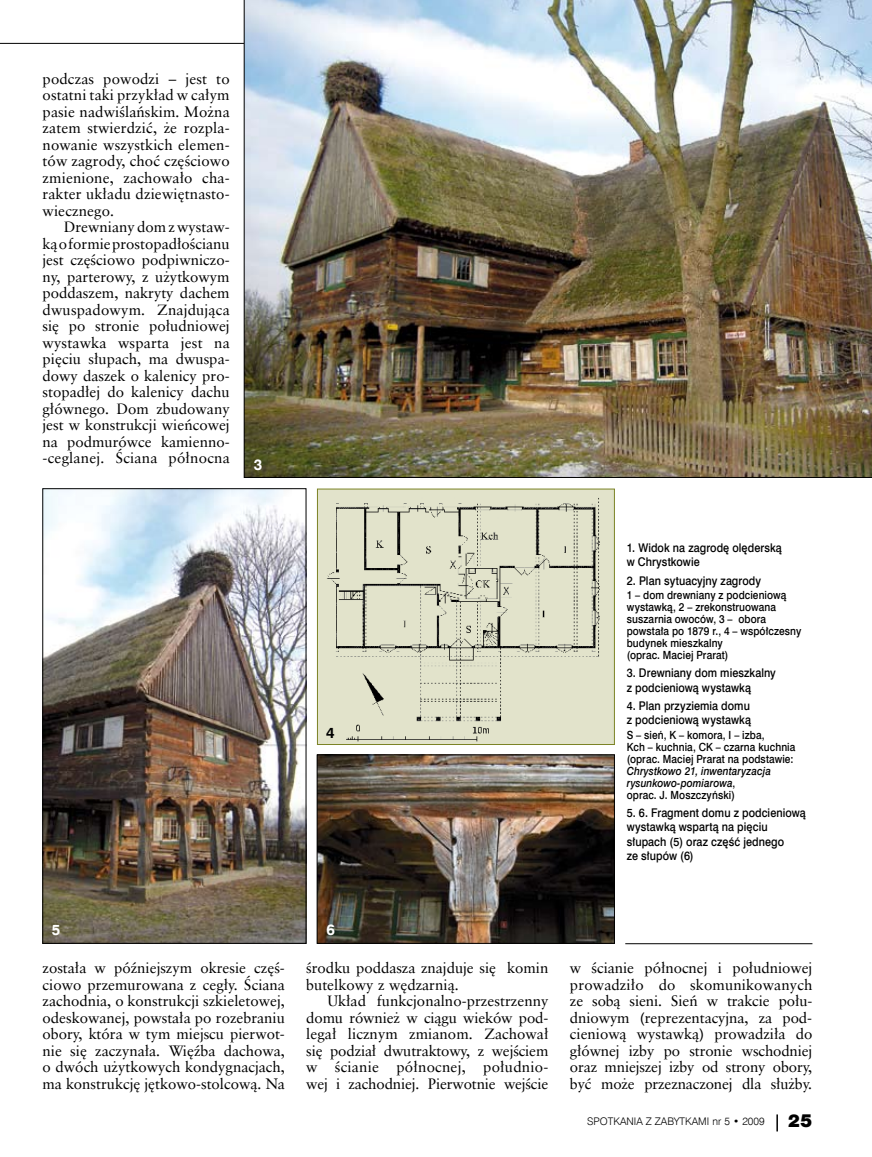
<style>
.page{position:relative;width:872px;height:1157px;background:#fff}
.page>*{position:absolute;margin:0;border:0;box-sizing:border-box;transform-origin:0 0}
.t1{font:16.5px "Swis 721 Blk 2 EU";color:#000}
.t2{font:15px/16.5px "Class Garmnd EU";color:#000;text-align:justify}
.t3{font:15px "Swis 721 EU Bold";color:#fff}
.t4{font:15px "Swis 721 EU Bold";color:#000}
.t5{font:12px/14.2px "Swis 721 Md EU";letter-spacing:.005em;color:#000;scale:.9 1}
.t6{font:11.25px/12px "Swis 721 Md EU";letter-spacing:.01em;color:#000;scale:.9 1}
.t7{font:italic 11.25px/12px "Swis 721 Md EU";letter-spacing:.005em;color:#000;scale:.9 1}
.t8{font:10.5px "Swis 721 Lt EU";color:#000}
.s1{font-style:normal}
</style>
<div class="page">
<svg style="left:776px;top:1114px;width:2px;height:17px"></svg>
<hr style="left:0;top:43px;width:656px;height:1px;background:#000">
<img style="left:244px;top:0;width:628px;height:477px">
<img style="left:319px;top:491px;width:293px;height:251px">
<img style="left:45px;top:490px;width:259px;height:451px">
<div style="left:43px;top:488px;width:263px;height:455px;border:1px solid #000"></div>
<hr style="left:625px;top:943px;width:187px;height:1px;background:#000">
<img style="left:319px;top:756px;width:293px;height:185px">
<div style="left:317px;top:754px;width:297px;height:189px;border:1px solid #000"></div>
<p class="t2" style="left:43px;top:71px;width:189px">podczas powodzi – jest to ostatni taki przykład w całym pasie nadwiślańskim. Można zatem stwierdzić, że rozpla&shy;nowanie wszystkich elemen&shy;tów zagrody, choć częściowo zmienione, zachowało cha&shy;rakter układu dziewiętnasto&shy;wiecznego.</p>
<p class="t2" style="left:43px;top:219px;width:189px;text-indent:21px">Drewniany dom zwystaw&shy;ką oformie prostopadłościanu jest częściowo podpiwniczo&shy;ny, parterowy, z użytkowym poddaszem, nakryty dachem dwuspadowym. Znajdująca się po stronie południowej wystawka wsparta jest na pięciu słupach, ma dwuspa&shy;dowy daszek o kalenicy pro&shy;stopadłej do kalenicy dachu głównego. Dom zbudowany jest w konstrukcji wieńcowej na podmurówce kamienno--ceglanej. Ściana północna</p>
<p class="t3" style="left:254px;top:455px;width:10px">3</p>
<p class="t4" style="left:326px;top:723px;width:10px">4</p>
<p class="t5" style="left:627px;top:541px;width:174px">1. Widok na zagrodę olęderską w Chrystkowie</p>
<p class="t5" style="left:627px;top:574px;width:151px">2. Plan sytuacyjny zagrody</p>
<p class="t6" style="left:627px;top:589px;width:195px">1 – dom drewniany z podcieniową wystawką, 2 – zrekonstruowana suszarnia owoców, 3 – obora powstała po 1879 r., 4 – współczesny budynek mieszkalny<br>(oprac. Maciej Prarat)</p>
<p class="t5" style="left:627px;top:666px;width:167px">3. Drewniany dom mieszkalny z podcieniową wystawką</p>
<p class="t5" style="left:627px;top:699px;width:139px">4. Plan przyziemia domu z podcieniową wystawką</p>
<p class="t6" style="left:627px;top:729px;width:189px">S – sień, K – komora, I – izba,<br>Kch – kuchnia, CK – czarna kuchnia (oprac. Maciej Prarat na podstawie:</p>
<p class="t7" style="left:627px;top:765px;width:162px">Chrystkowo 21, inwentaryzacja rysunkowo-pomiarowa<span class="s1">,<br>oprac. J. Moszczyński)</span></p>
<p class="t5" style="left:627px;top:806px;width:200px">5. 6. Fragment domu z podcieniową wystawką wspartą na pięciu słupach (5) oraz część jednego<br>ze słupów (6)</p>
<p class="t3" style="left:52px;top:920px;width:10px">5</p>
<p class="t3" style="left:326px;top:920px;width:10px">6</p>
<p class="t2" style="left:43px;top:960px;width:244px">została w późniejszym okresie częś&shy;ciowo przemurowana z cegły. Ściana zachodnia, o konstrukcji szkieletowej, odeskowanej, powstała po rozebraniu obory, która w tym miejscu pierwot&shy;nie się zaczynała. Więźba dachowa, o dwóch użytkowych kondygnacjach, ma konstrukcję jętkowo-stolcową. Na</p>
<p class="t2" style="left:306px;top:960px;width:244px">środku poddasza znajduje się komin butelkowy z wędzarnią.</p>
<p class="t2" style="left:306px;top:993px;width:244px;text-indent:21px">Układ funkcjonalno-przestrzenny domu również w ciągu wieków pod&shy;legał licznym zmianom. Zachował się podział dwutraktowy, z wejściem w ścianie północnej, południo&shy;wej i zachodniej. Pierwotnie wejście</p>
<p class="t2" style="left:570px;top:960px;width:244px">w ścianie północnej i południowej prowadziło do skomunikowanych ze sobą sieni. Sień w trakcie połu&shy;dniowym (reprezentacyjna, za pod&shy;cieniową wystawką) prowadziła do głównej izby po stronie wschodniej oraz mniejszej izby od strony obory, być może przeznaczonej dla służby.</p>
<p class="t8" style="left:587px;top:1114px;width:179px">SPOTKANIA Z ZABYTKAMI NR 5 • 2009</p>
<p class="t1" style="left:788px;top:1109px;width:25px">25</p>
</div>
